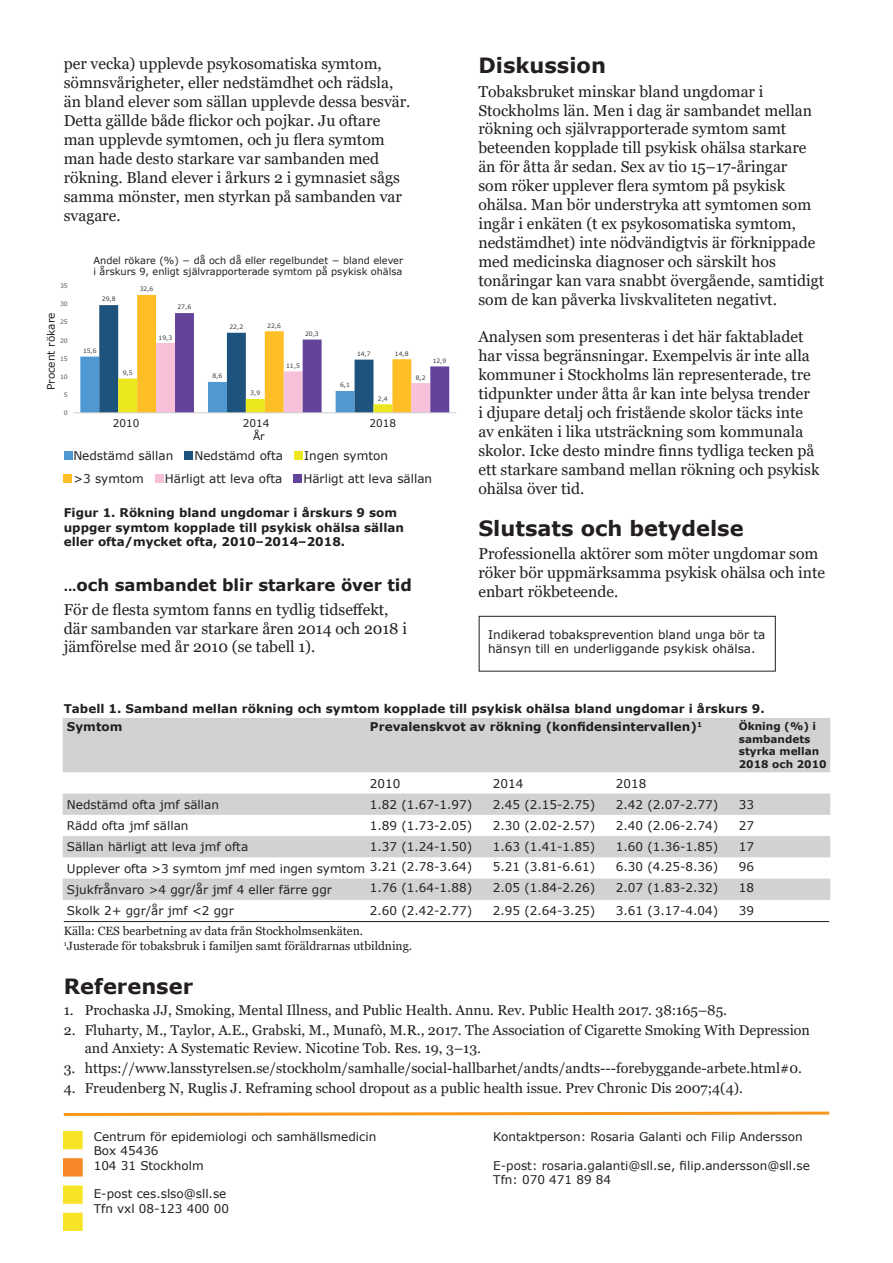
<style>
.page{position:relative;width:893px;height:1263px;background:#fff}
.page>*{position:absolute;margin:0;border:0;box-sizing:border-box;transform-origin:0 0}
.t1{font:700 21px "Verdana";color:#231f20}
.t2{font:700 16.5px "Verdana";letter-spacing:-.005em;color:#231f20}
.t3{font:15.75px/18.9px "Georgia";color:#231f20}
.t4{font:14.25px/17.1px "Georgia";color:#231f20}
.t5{font:12px/14.4px "Verdana";color:#231f20}
.t6{font:700 12px/14.4px "Verdana";color:#231f20}
.t7{font:12px/14.4px "Georgia";color:#231f20}
.t8{font:700 10.5px/12.6px "Verdana";color:#231f20}
.t9{font:10.5px "Verdana";color:#231f20}
.t10{font:9.75px/11.7px "Verdana";color:#231f20}
.t11{font:7.2px "Verdana";letter-spacing:-.01em;color:#515455}
.t12{font:6px "Verdana";letter-spacing:-.01em;color:#36393c}
.t13{font:6px "Verdana";letter-spacing:-.01em;color:#515455}
.s1{font-size:12px}
</style>
<div class="page">
<img style="left:64px;top:1131px;width:18px;height:99px">
<svg style="left:63px;top:1111px;width:767px;height:5px"></svg>
<div style="left:479px;top:616px;width:297px;height:55px;border:1px solid #231f20"></div>
<svg style="left:80px;top:295px;width:369px;height:117px"></svg>
<hr style="left:73px;top:412px;width:383px;height:1px;background:#cfd1d0">
<svg style="left:63px;top:718px;width:767px;height:182px;fill:#d1d2d4"></svg>
<hr style="left:64px;top:921px;width:765px;height:1px;background:#231f20">
<div style="left:64px;top:451px;width:8px;height:9px;background:#4f98d2"></div>
<div style="left:184px;top:451px;width:9px;height:9px;background:#1d537c"></div>
<div style="left:294px;top:451px;width:8px;height:9px;background:#ece820"></div>
<div style="left:64px;top:474px;width:8px;height:9px;background:#fdbe26"></div>
<div style="left:155px;top:474px;width:9px;height:9px;background:#f7c1d9"></div>
<div style="left:294px;top:474px;width:8px;height:9px;background:#64439b"></div>
<p class="t3" style="left:64px;top:55px;width:348px">per vecka) upplevde psykosomatiska symtom, sömnsvårigheter, eller nedstämdhet och rädsla, än bland elever som sällan upplevde dessa besvär.<br>Detta gällde både flickor och pojkar. Ju oftare man upplevde symtomen, och ju flera symtom man hade desto starkare var sambanden med rökning. Bland elever i årkurs 2 i gymnasiet sågs samma mönster, men styrkan på sambanden var svagare.</p>
<p class="t10" style="left:94px;top:254px;width:311px">Andel rökare (%) − då och då eller regelbundet − bland elever i årskurs 9, enligt självrapporterade symtom på psykisk ohälsa</p>
<p class="t13" style="left:60px;top:282px;width:9px">35</p>
<p class="t12" style="left:140px;top:285px;width:15px">32,6</p>
<p class="t13" style="left:60px;top:300px;width:9px">30</p>
<p class="t12" style="left:102px;top:295px;width:15px">29,8</p>
<p class="t12" style="left:177px;top:303px;width:15px">27,6</p>
<p class="t9" style="left:44px;top:390px;width:79px;rotate:-90deg">Procent rökare</p>
<p class="t13" style="left:60px;top:318px;width:9px">25</p>
<p class="t11" style="left:48px;top:376px;width:54px;rotate:-90deg">Procent rökare</p>
<p class="t13" style="left:60px;top:336px;width:9px">20</p>
<p class="t13" style="left:60px;top:354px;width:9px">15</p>
<p class="t13" style="left:60px;top:372px;width:9px">10</p>
<p class="t13" style="left:64px;top:391px;width:5px">5</p>
<p class="t12" style="left:83px;top:347px;width:15px">15,6</p>
<p class="t12" style="left:123px;top:369px;width:11px">9,5</p>
<p class="t12" style="left:159px;top:333px;width:15px">19,3</p>
<p class="t12" style="left:229px;top:323px;width:15px">22,2</p>
<p class="t12" style="left:212px;top:372px;width:11px">8,6</p>
<p class="t12" style="left:267px;top:321px;width:15px">22,6</p>
<p class="t12" style="left:305px;top:330px;width:15px">20,3</p>
<p class="t12" style="left:286px;top:361px;width:15px">11,5</p>
<p class="t12" style="left:250px;top:389px;width:11px">3,9</p>
<p class="t12" style="left:340px;top:381px;width:11px">6,1</p>
<p class="t12" style="left:357px;top:350px;width:15px">14,7</p>
<p class="t12" style="left:378px;top:394px;width:11px">2,4</p>
<p class="t12" style="left:395px;top:349px;width:15px">14,8</p>
<p class="t12" style="left:416px;top:373px;width:11px">8,2</p>
<p class="t12" style="left:433px;top:356px;width:15px">12,9</p>
<p class="t13" style="left:64px;top:409px;width:5px">0</p>
<p class="t13" style="left:130px;top:417px;width:17px">2010</p>
<p class="t13" style="left:257px;top:417px;width:17px">2014</p>
<p class="t13" style="left:385px;top:417px;width:17px">2018</p>
<p class="t9" style="left:113px;top:416px;width:28px">2010</p>
<p class="t9" style="left:243px;top:416px;width:28px">2014</p>
<p class="t9" style="left:369px;top:416px;width:28px">2018</p>
<p class="t9" style="left:253px;top:428px;width:13px">År</p>
<p class="t5" style="left:73px;top:448px;width:102px">Nedstämd sällan</p>
<p class="t5" style="left:194px;top:448px;width:90px">Nedstämd ofta</p>
<p class="t5" style="left:304px;top:448px;width:85px">Ingen symton</p>
<p class="t5" style="left:73px;top:471px;width:72px">&gt;3 symtom</p>
<p class="t5" style="left:165px;top:471px;width:119px">Härligt att leva ofta</p>
<p class="t5" style="left:303px;top:471px;width:130px">Härligt att leva sällan</p>
<p class="t6" style="left:64px;top:505px;width:342px">Figur 1. Rökning bland ungdomar i årskurs 9 som uppger symtom kopplade till psykisk ohälsa sällan eller ofta/mycket ofta, 2010–2014–2018.</p>
<p class="t2" style="left:64px;top:574px;width:350px"><span class="s1">...</span>och sambandet blir starkare över tid</p>
<p class="t3" style="left:64px;top:600px;width:345px">För de flesta symtom fanns en tydlig tidseffekt, där sambanden var starkare åren 2014 och 2018 i jämförelse med år 2010 (se tabell 1).</p>
<h1 class="t1" style="left:478px;top:51px;width:129px">Diskussion</h1>
<p class="t3" style="left:478px;top:82px;width:347px">Tobaksbruket minskar bland ungdomar i Stockholms län. Men i dag är sambandet mellan rökning och självrapporterade symtom samt beteenden kopplade till psykisk ohälsa starkare än för åtta år sedan. Sex av tio 15–17-åringar<br>som röker upplever flera symtom på psykisk ohälsa. Man bör understryka att symtomen som ingår i enkäten (t ex psykosomatiska symtom, nedstämdhet) inte nödvändigtvis är förknippade med medicinska diagnoser och särskilt hos tonåringar kan vara snabbt övergående, samtidigt som de kan påverka livskvaliteten negativt.</p>
<p class="t3" style="left:478px;top:328px;width:343px">Analysen som presenteras i det här faktabladet har vissa begränsningar. Exempelvis är inte alla kommuner i Stockholms län representerade, tre tidpunkter under åtta år kan inte belysa trender<br>i djupare detalj och fristående skolor täcks inte av enkäten i lika utsträckning som kommunala skolor. Icke desto mindre finns tydliga tecken på ett starkare samband mellan rökning och psykisk ohälsa över tid.</p>
<h1 class="t1" style="left:478px;top:513px;width:267px">Slutsats och betydelse</h1>
<p class="t3" style="left:478px;top:544px;width:348px">Professionella aktörer som möter ungdomar som röker bör uppmärksamma psykisk ohälsa och inte enbart rökbeteende.</p>
<p class="t5" style="left:488px;top:627px;width:279px">Indikerad tobaksprevention bland unga bör ta hänsyn till en underliggande psykisk ohälsa.</p>
<p class="t6" style="left:64px;top:701px;width:702px">Tabell 1. Samband mellan rökning och symtom kopplade till psykisk ohälsa bland ungdomar i årskurs 9.</p>
<p class="t6" style="left:67px;top:719px;width:57px">Symtom</p>
<p class="t6" style="left:370px;top:719px;width:333px">Prevalenskvot av rökning (konfidensintervallen)<sup>1</sup></p>
<p class="t8" style="left:739px;top:720px;width:89px">Ökning (%) i sambandets styrka mellan<br>2018 och 2010</p>
<p class="t5" style="left:370px;top:776px;width:32px">2010</p>
<p class="t5" style="left:493px;top:776px;width:32px">2014</p>
<p class="t5" style="left:616px;top:776px;width:32px">2018</p>
<p class="t5" style="left:67px;top:797px;width:153px">Nedstämd ofta jmf sällan</p>
<p class="t5" style="left:370px;top:797px;width:104px">1.82 (1.67-1.97)</p>
<p class="t5" style="left:493px;top:797px;width:104px">2.45 (2.15-2.75)</p>
<p class="t5" style="left:616px;top:797px;width:104px">2.42 (2.07-2.77)</p>
<p class="t5" style="left:739px;top:797px;width:17px">33</p>
<p class="t5" style="left:67px;top:818px;width:123px">Rädd ofta jmf sällan</p>
<p class="t5" style="left:370px;top:818px;width:104px">1.89 (1.73-2.05)</p>
<p class="t5" style="left:493px;top:818px;width:104px">2.30 (2.02-2.57)</p>
<p class="t5" style="left:616px;top:818px;width:104px">2.40 (2.06-2.74)</p>
<p class="t5" style="left:739px;top:818px;width:17px">27</p>
<p class="t5" style="left:67px;top:840px;width:183px">Sällan härligt att leva jmf ofta</p>
<p class="t5" style="left:370px;top:840px;width:104px">1.37 (1.24-1.50)</p>
<p class="t5" style="left:493px;top:840px;width:104px">1.63 (1.41-1.85)</p>
<p class="t5" style="left:616px;top:840px;width:104px">1.60 (1.36-1.85)</p>
<p class="t5" style="left:739px;top:840px;width:17px">17</p>
<p class="t5" style="left:67px;top:861px;width:407px">Upplever ofta &gt;3 symtom jmf med ingen symtom 3.21 (2.78-3.64)</p>
<p class="t5" style="left:493px;top:859px;width:104px">5.21 (3.81-6.61)</p>
<p class="t5" style="left:616px;top:859px;width:104px">6.30 (4.25-8.36)</p>
<p class="t5" style="left:739px;top:859px;width:17px">96</p>
<p class="t5" style="left:67px;top:882px;width:266px">Sjukfrånvaro &gt;4 ggr/år jmf 4 eller färre ggr</p>
<p class="t5" style="left:370px;top:880px;width:104px">1.76 (1.64-1.88)</p>
<p class="t5" style="left:493px;top:880px;width:104px">2.05 (1.84-2.26)</p>
<p class="t5" style="left:616px;top:880px;width:104px">2.07 (1.83-2.32)</p>
<p class="t5" style="left:739px;top:880px;width:17px">18</p>
<p class="t5" style="left:67px;top:903px;width:168px">Skolk 2+ ggr/år jmf &lt;2 ggr</p>
<p class="t5" style="left:370px;top:903px;width:104px">2.60 (2.42-2.77)</p>
<p class="t5" style="left:493px;top:903px;width:104px">2.95 (2.64-3.25)</p>
<p class="t5" style="left:616px;top:903px;width:104px">3.61 (3.17-4.04)</p>
<p class="t5" style="left:739px;top:903px;width:17px">39</p>
<p class="t7" style="left:64px;top:924px;width:350px">Källa: CES bearbetning av data från Stockholmsenkäten.<br><sup>1</sup>Justerade för tobaksbruk i familjen samt föräldrarnas utbildning.</p>
<h1 class="t1" style="left:64px;top:971px;width:131px">Referenser</h1>
<p class="t4" style="left:64px;top:1002px;width:665px">1. Prochaska JJ, Smoking, Mental Illness, and Public Health. Annu. Rev. Public Health 2017. 38:165–85.</p>
<p class="t4" style="left:85px;top:1022px;width:727px;text-indent:-21px">2. Fluharty, M., Taylor, A.E., Grabski, M., Munafò, M.R., 2017. The Association of Cigarette Smoking With Depression and Anxiety: A Systematic Review. Nicotine Tob. Res. 19, 3–13.</p>
<p class="t4" style="left:64px;top:1060px;width:740px">3. https://www.lansstyrelsen.se/stockholm/samhalle/social-hallbarhet/andts/andts---forebyggande-arbete.html#0.</p>
<p class="t4" style="left:64px;top:1080px;width:681px">4. Freudenberg N, Ruglis J. Reframing school dropout as a public health issue. Prev Chronic Dis 2007;4(4).</p>
<p class="t5" style="left:94px;top:1129px;width:284px">Centrum för epidemiologi och samhällsmedicin<br>Box 45436<br>104 31 Stockholm</p>
<p class="t5" style="left:94px;top:1186px;width:137px">E-post ces.slso@sll.se<br>Tfn vxl 08-123 400 00</p>
<p class="t5" style="left:493px;top:1129px;width:311px">Kontaktperson: Rosaria Galanti och Filip Andersson</p>
<p class="t5" style="left:493px;top:1158px;width:318px">E-post: rosaria.galanti@sll.se, filip.andersson@sll.se<br>Tfn: 070 471 89 84</p>
</div>
